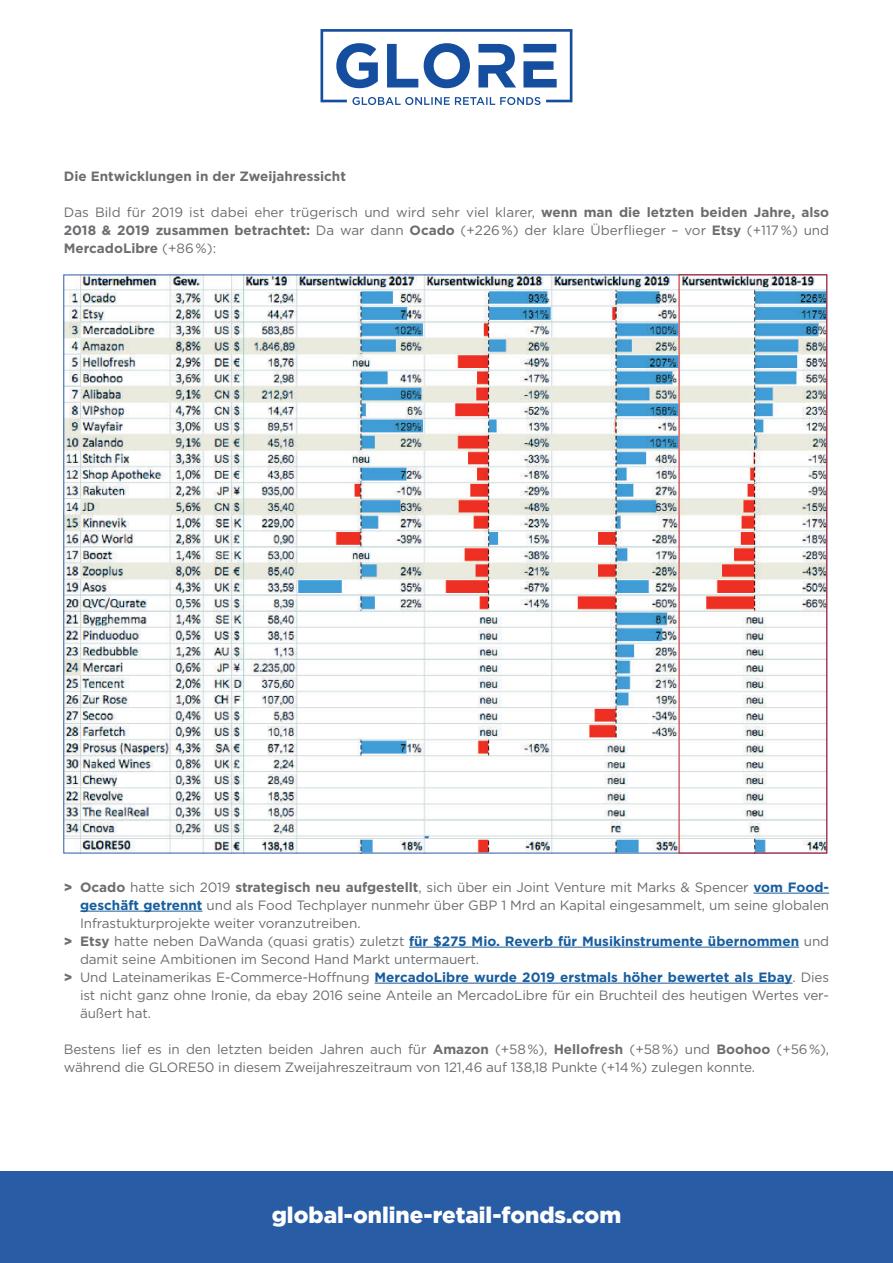
<style>
.page{position:relative;width:893px;height:1263px;background:#fff}
.page>*{position:absolute;margin:0;border:0;box-sizing:border-box;transform-origin:0 0}
.t1{font:900 22.5px "Gotham";color:#fff}
.t2{font:13.5px/18px "Gotham";letter-spacing:-.01em;color:#6c6d70;text-align:justify}
.t3{font:700 13.5px "Gotham";color:#175d9e}
.t4{font:700 13.5px "Gotham";color:#6c6d70}
.s1{font-weight:700}
.s2{font-weight:900}
.s3{font-weight:700;color:#175d9e}
.s4{font-weight:900;color:#6c6d70}
.s5{color:#6c6d70}
.s6{font-weight:400;color:#6c6d70}
</style>
<div class="page">
<div style="left:0;top:1171px;width:893px;height:92px;background:#285ca5"></div>
<svg style="left:320px;top:29px;width:252px;height:76px"></svg>
<hr style="left:753px;top:893px;width:76px;height:1px;background:#175d9e">
<hr style="left:80px;top:911px;width:123px;height:1px;background:#175d9e">
<hr style="left:409px;top:947px;width:390px;height:1px;background:#175d9e">
<hr style="left:375px;top:983px;width:417px;height:1px;background:#175d9e">
<img style="left:66px;top:277px;width:759px;height:574px">
<div style="left:679px;top:274px;width:148px;height:579px;border:1px solid #d1232a"></div>
<p class="t4" style="left:64px;top:167px;width:284px">Die Entwicklungen in der Zweijahressicht</p>
<p class="t2" style="left:64px;top:203px;width:767px">Das Bild für 2019 ist dabei eher trügerisch und wird sehr viel klarer, <span class="s1">wenn man die letzten beiden Jahre, also 2018 &amp; 2019 zusammen betrachtet:</span> Da war dann <span class="s1">Ocado</span> (+226 %) der klare Überflieger – vor <span class="s1">Etsy</span> (+117 %) und <span class="s1">MercadoLibre</span> (+86 %):</p>
<p class="t2" style="left:64px;top:878px;width:767px"><span class="s2">&gt;</span> <span class="s1">Ocado</span> hatte sich 2019 <span class="s1">strategisch neu aufgestellt</span>, sich über ein Joint Venture mit Marks &amp; Spencer <span class="s3">vom Food-</span></p>
<p class="t2" style="left:80px;top:896px;width:751px"><span class="s3">geschäft getrennt</span> und als Food Techplayer nunmehr über GBP 1 Mrd an Kapital eingesammelt, um seine globalen</p>
<p class="t2" style="left:80px;top:914px;width:282px">Infrastukturprojekte weiter voranzutreiben.</p>
<p class="t3" style="left:64px;top:932px;width:767px"><span class="s4">&gt;</span> <span class="s5">Etsy</span> <span class="s6">hatte neben DaWanda (quasi gratis) zuletzt</span> für $275 Mio. Reverb für Musikinstrumente übernommen <span class="s6">und</span></p>
<p class="t2" style="left:80px;top:950px;width:400px">damit seine Ambitionen im Second Hand Markt untermauert.</p>
<p class="t3" style="left:64px;top:968px;width:767px"><span class="s4">&gt;</span> <span class="s6">Und Lateinamerikas E-Commerce-Hoffnung</span> MercadoLibre wurde 2019 erstmals höher bewertet als Ebay<span class="s6">. Dies</span></p>
<p class="t2" style="left:80px;top:986px;width:750px">ist nicht ganz ohne Ironie, da ebay 2016 seine Anteile an MercadoLibre für ein Bruchteil des heutigen Wertes ver-</p>
<p class="t2" style="left:80px;top:1004px;width:72px">äußert hat.</p>
<p class="t2" style="left:64px;top:1040px;width:767px">Bestens lief es in den letzten beiden Jahren auch für <span class="s1">Amazon</span> (+58 %), <span class="s1">Hellofresh</span> (+58 %) und <span class="s1">Boohoo</span> (+56 %), während die GLORE50 in diesem Zweijahreszeitraum von 121,46 auf 138,18 Punkte (+14 %) zulegen konnte.</p>
<h1 class="t1" style="left:272px;top:1199px;width:351px">global-online-retail-fonds.com</h1>
</div>
